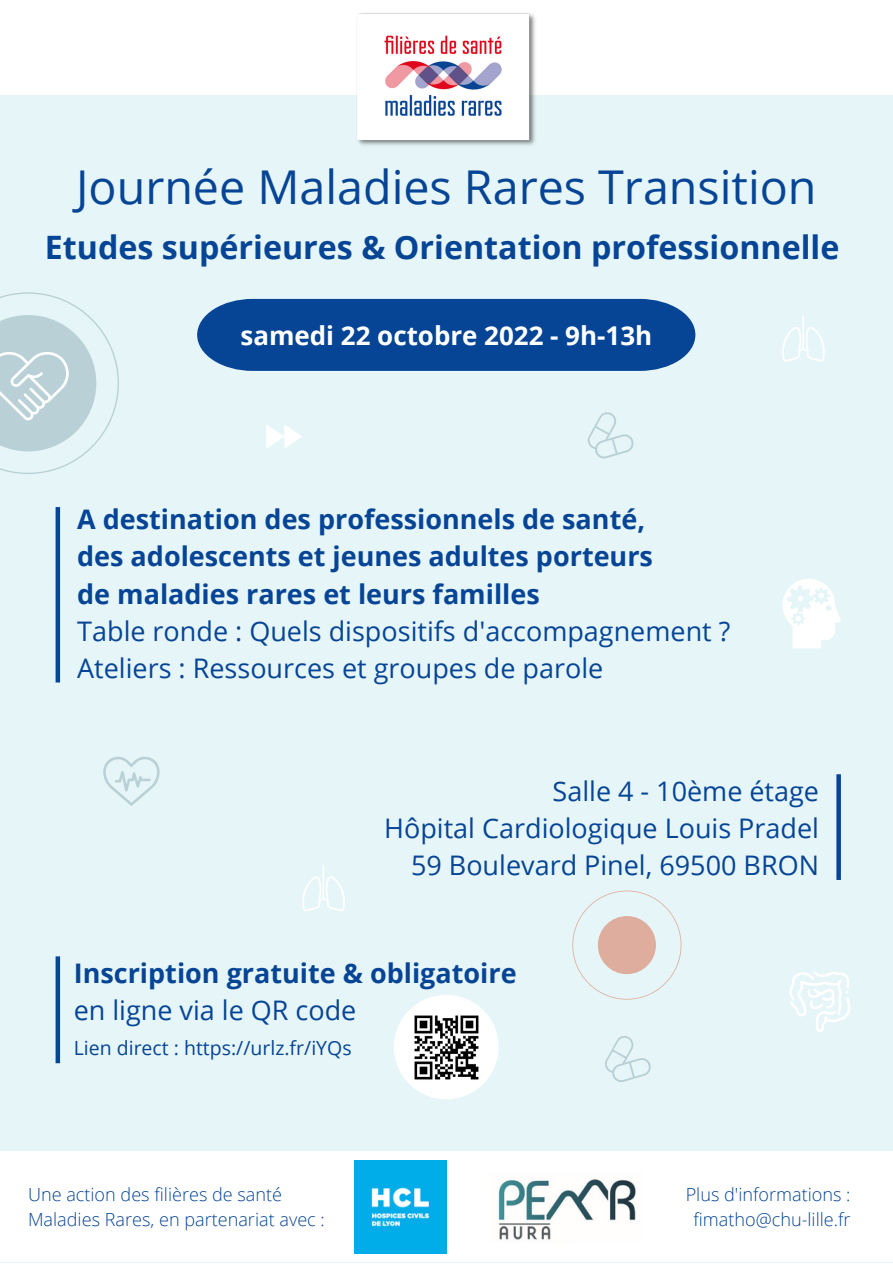
<style>
.page{position:relative;width:893px;height:1264px;background:#fff}
.page>*{position:absolute;margin:0;border:0;box-sizing:border-box;transform-origin:0 0}
.t1{font:46.65px "Open Sans";color:#064596}
.t2{font:700 32.25px "Open Sans";color:#064596}
.t3{font:27px/37px "Open Sans";color:#064596}
.t4{font:700 27px/37px "Open Sans";color:#064596}
.t5{font:700 25.95px "Open Sans";color:#fff}
.t6{font:19.5px "Open Sans";color:#064596}
.t7{font:300 18px/24.8px "Open Sans";color:#064596}
</style>
<div class="page">
<div style="left:0;top:0;width:892px;height:1262px;background:#e6f5f7"></div>
<svg style="left:789px;top:972px;width:61px;height:59px"></svg>
<svg style="left:572px;top:890px;width:109px;height:109px"></svg>
<div style="left:597px;top:916px;width:59px;height:58px;background:#dfad9d;border-radius:50%"></div>
<svg style="left:103px;top:756px;width:57px;height:49px"></svg>
<div style="left:0;top:1151px;width:892px;height:110px;background:#fff"></div>
<div style="left:0;top:0;width:892px;height:95px;background:#fff"></div>
<img style="left:357px;top:13px;width:178px;height:133px">
<svg style="left:782px;top:579px;width:58px;height:69px"></svg>
<img style="left:354px;top:1160px;width:92px;height:93px">
<img style="left:498px;top:1179px;width:138px;height:61px">
<svg style="left:836px;top:774px;width:4px;height:106px"></svg>
<hr style="left:56px;top:507px;width:4px;height:175px;background:#064596">
<svg style="left:587px;top:412px;width:47px;height:47px"></svg>
<svg style="left:0;top:292px;width:119px;height:182px"></svg>
<svg style="left:302px;top:865px;width:43px;height:46px"></svg>
<svg style="left:266px;top:425px;width:35px;height:24px"></svg>
<svg style="left:782px;top:316px;width:42px;height:46px"></svg>
<svg style="left:605px;top:1036px;width:46px;height:46px"></svg>
<hr style="left:56px;top:956px;width:4px;height:107px;background:#064596">
<div style="left:394px;top:994px;width:104px;height:105px;background:#fff;border-radius:50%"></div>
<img style="left:414px;top:1015px;width:65px;height:65px">
<div style="left:197px;top:299px;width:498px;height:72px;background:#064596"></div>
<h1 class="t1" style="left:76px;top:154px;width:741px">Journée Maladies Rares Transition</h1>
<p class="t2" style="left:45px;top:225px;width:796px">Etudes supérieures &amp; Orientation professionnelle</p>
<p class="t5" style="left:240px;top:317px;width:413px">samedi 22 octobre 2022 - 9h-13h</p>
<p class="t4" style="left:77px;top:500px;width:577px">A destination des professionnels de santé, des adolescents et jeunes adultes porteurs de maladies rares et leurs familles</p>
<p class="t3" style="left:77px;top:611px;width:654px">Table ronde : Quels dispositifs d'accompagnement ?<br>Ateliers : Ressources et groupes de parole</p>
<p class="t3" style="left:384px;top:771px;width:436px;text-align:right">Salle 4 - 10ème étage<br>Hôpital Cardiologique Louis Pradel<br>59 Boulevard Pinel, 69500 BRON</p>
<p class="t4" style="left:74px;top:953px;width:444px">Inscription gratuite &amp; obligatoire</p>
<p class="t3" style="left:74px;top:991px;width:284px">en ligne via le QR code</p>
<p class="t6" style="left:74px;top:1034px;width:279px">Lien direct : https://urlz.fr/iYQs</p>
<p class="t7" style="left:28px;top:1182px;width:298px">Une action des filières de santé<br>Maladies Rares, en partenariat avec :</p>
<p class="t7" style="left:685px;top:1182px;width:166px;text-align:center">Plus d'informations : fimatho@chu-lille.fr</p>
</div>
